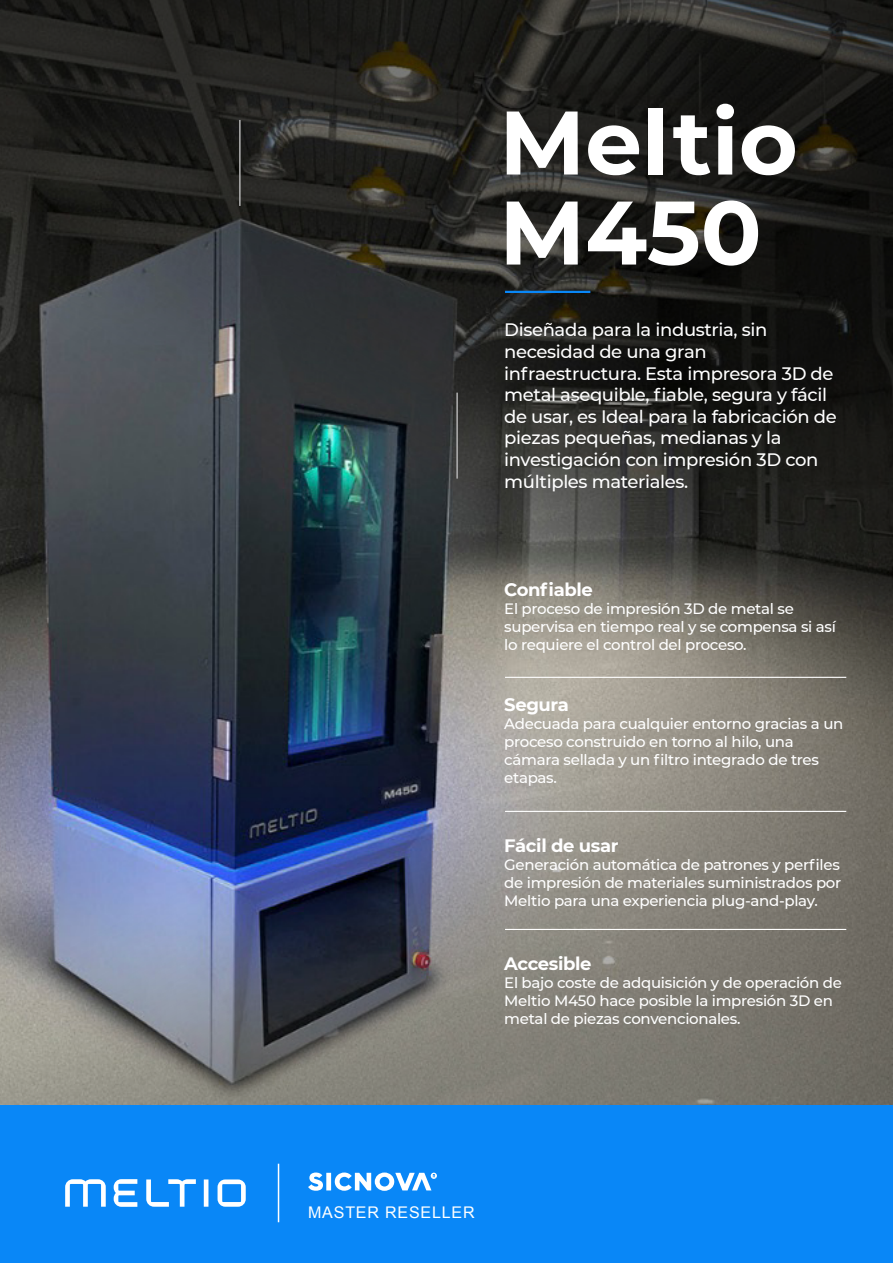
<style>
.page{position:relative;width:893px;height:1263px;background:#fff}
.page>*{position:absolute;margin:0;border:0;box-sizing:border-box;transform-origin:0 0}
.t1{font:700 90px/90px "Montserrat";color:#fff}
.t2{font:500 18px/21.6px "Montserrat";letter-spacing:-.02em;color:#fff}
.t3{font:700 18px "Montserrat";letter-spacing:-.02em;color:#fff}
.t4{font:16.05px "Arial";letter-spacing:.05em;color:#fff}
.t5{font:500 15px/18px "Montserrat";letter-spacing:-.02em;color:#fff}
</style>
<div class="page">
<svg style="left:0;top:0;width:893px;height:526px;background:#282928"></svg>
<img style="left:0;top:526px;width:893px;height:580px">
<hr style="left:505px;top:291px;width:85px;height:2px;background:#0987f7">
<hr style="left:505px;top:677px;width:341px;height:1px;background:#fff">
<hr style="left:505px;top:811px;width:341px;height:1px;background:#fff">
<hr style="left:505px;top:929px;width:341px;height:1px;background:#fff">
<hr style="left:239px;top:120px;width:2px;height:86px;background:#b1b1b1">
<hr style="left:456px;top:393px;width:2px;height:86px;background:#b1b1b1">
<div style="left:0;top:1106px;width:893px;height:157px;background:#0987f7"></div>
<svg style="left:308px;top:1172px;width:129px;height:19px"></svg>
<hr style="left:278px;top:1164px;width:1px;height:58px;background:#fff">
<svg style="left:65px;top:1179px;width:181px;height:28px"></svg>
<h1 class="t1" style="left:499px;top:93px;width:300px">Meltio<br>M450</h1>
<p class="t2" style="left:504px;top:318px;width:334px">Diseñada para la industria, sin necesidad de una gran infraestructura. Esta impresora 3D de metal asequible, fiable, segura y fácil de usar, es Ideal para la fabricación de piezas pequeñas, medianas y la investigación con impresión 3D con múltiples materiales.</p>
<p class="t3" style="left:504px;top:577px;width:90px">Confiable</p>
<p class="t5" style="left:504px;top:599px;width:333px">El proceso de impresión 3D de metal se supervisa en tiempo real y se compensa si así lo requiere el control del proceso.</p>
<p class="t3" style="left:504px;top:692px;width:66px">Segura</p>
<p class="t5" style="left:504px;top:714px;width:341px">Adecuada para cualquier entorno gracias a un proceso construido en torno al hilo, una cámara sellada y un filtro integrado de tres etapas.</p>
<p class="t3" style="left:504px;top:832px;width:116px">Fácil de usar</p>
<p class="t5" style="left:504px;top:855px;width:339px;text-align:justify">Generación automática de patrones y perfiles de impresión de materiales suministrados por Meltio para una experiencia plug-and-play.</p>
<p class="t3" style="left:504px;top:950px;width:89px">Accesible</p>
<p class="t5" style="left:504px;top:973px;width:339px">El bajo coste de adquisición y de operación de<br>Meltio M450 hace posible la impresión 3D en metal de piezas convencionales.</p>
<p class="t4" style="left:308px;top:1201px;width:168px">MASTER RESELLER</p>
</div>
